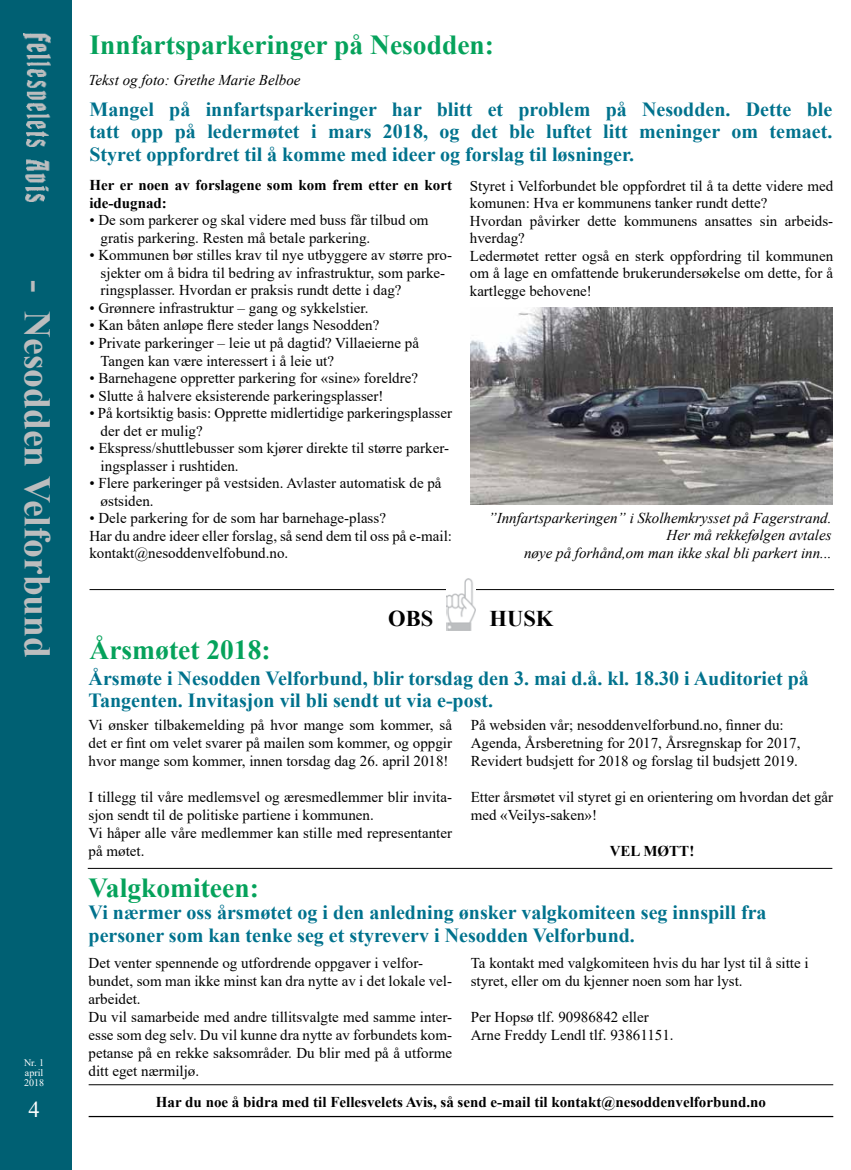
<style>
.page{position:relative;width:851px;height:1170px;background:#fff}
.page>*{position:absolute;margin:0;border:0;box-sizing:border-box;transform-origin:0 0}
.t1{font:700 37.5px "Times New Roman";color:#bcbdbe}
.t2{font:700 27.5px "Times New Roman";color:#05a25b}
.t3{font:700 22.5px "Times New Roman";color:#000}
.t4{font:22.5px "Times New Roman";color:#fff}
.t5{font:700 20px/22.5px "Times New Roman";color:#00728d}
.t6{font:15px/18px "Times New Roman";color:#000}
.t7{font:italic 15px/17.5px "Times New Roman";color:#000;text-align:right}
.t8{font:700 15px/17.5px "Times New Roman";color:#000}
.t9{font:10px/10px "Times New Roman";color:#fff;text-align:justify}
</style>
<div class="page">
<hr style="left:89px;top:1115px;width:744px;height:2px;background:#000">
<hr style="left:89px;top:589px;width:745px;height:1px;background:#000">
<div style="left:0;top:0;width:71px;height:1169px;background:#006073"></div>
<img style="left:23px;top:34px;width:28px;height:167px">
<img style="left:446px;top:578px;width:29px;height:52px">
<hr style="left:89px;top:1084px;width:744px;height:1px;background:#000">
<hr style="left:88px;top:868px;width:744px;height:1px;background:#000">
<img style="left:470px;top:307px;width:362px;height:197px">
<h1 class="t1" style="left:64px;top:279px;width:380px;rotate:90deg">- Nesodden Velforbund</h1>
<p class="t9" style="left:24px;top:1057px;width:21px">Nr. 1 april 2018</p>
<h3 class="t4" style="left:28px;top:1093px;width:13px">4</h3>
<h2 class="t2" style="left:89px;top:25px;width:406px">Innfartsparkeringer på Nesodden:</h2>
<p class="t7" style="left:89px;top:71px;width:213px">Tekst og foto: Grethe Marie Belboe</p>
<h3 class="t5" style="left:89px;top:97px;width:744px;text-align:justify">Mangel på innfartsparkeringer har blitt et problem på Nesodden. Dette ble tatt opp på ledermøtet i mars 2018, og det ble luftet litt meninger om temaet.<br>Styret oppfordret til å komme med ideer og forslag til løsninger.</h3>
<p class="t8" style="left:89px;top:176px;width:364px">Her er noen av forslagene som kom frem etter en kort ide-dugnad:</p>
<p class="t6" style="left:101px;top:211px;width:329px;line-height:17.5px;text-indent:-11px">• De som parkerer og skal videre med buss får tilbud om gratis parkering. Resten må betale parkering.</p>
<p class="t6" style="left:101px;top:246px;width:353px;line-height:17.5px;text-indent:-11px">• Kommunen bør stilles krav til nye utbyggere av større pro&shy;sjekter om å bidra til bedring av infrastruktur, som parke&shy;ringsplasser. Hvordan er praksis rundt dette i dag?</p>
<p class="t6" style="left:89px;top:298px;width:280px">• Grønnere infrastruktur – gang og sykkelstier.</p>
<p class="t6" style="left:89px;top:316px;width:291px">• Kan båten anløpe flere steder langs Nesodden?</p>
<p class="t6" style="left:100px;top:334px;width:320px;line-height:17.5px;text-indent:-11px">• Private parkeringer – leie ut på dagtid? Villaeierne på<br>Tangen kan være interessert i å leie ut?</p>
<p class="t6" style="left:89px;top:368px;width:330px">• Barnehagene oppretter parkering for «sine» foreldre?</p>
<p class="t6" style="left:89px;top:386px;width:295px">• Slutte å halvere eksisterende parkeringsplasser!</p>
<p class="t6" style="left:101px;top:404px;width:353px;line-height:17.5px;text-indent:-11px">• På kortsiktig basis: Opprette midlertidige parkeringsplasser der det er mulig?</p>
<p class="t6" style="left:101px;top:439px;width:350px;line-height:17.5px;text-indent:-11px">• Ekspress/shuttlebusser som kjører direkte til større parker&shy;ingsplasser i rushtiden.</p>
<p class="t6" style="left:101px;top:474px;width:342px;line-height:17.5px;text-indent:-11px">• Flere parkeringer på vestsiden. Avlaster automatisk de på østsiden.</p>
<p class="t6" style="left:89px;top:509px;width:364px;line-height:17.5px">• Dele parkering for de som har barnehage-plass?<br>Har du andre ideer eller forslag, så send dem til oss på e-mail: kontakt@nesoddenvelfobund.no.</p>
<p class="t6" style="left:469px;top:176px;width:365px;line-height:17.5px">Styret i Velforbundet ble oppfordret til å ta dette videre med komunen: Hva er kommunens tanker rundt dette?<br>Hvordan påvirker dette kommunens ansattes sin arbeids&shy;hverdag?<br>Ledermøtet retter også en sterk oppfordring til kommunen om å lage en omfattende brukerundersøkelse om dette, for å kartlegge behovene!</p>
<p class="t7" style="left:488px;top:508px;width:344px">”Innfartsparkeringen” i Skolhemkrysset på Fagerstrand.<br>Her må rekkefølgen avtales<br>nøye på forhånd,om man ikke skal bli parkert inn...</p>
<h2 class="t2" style="left:89px;top:629px;width:182px">Årsmøtet 2018:</h2>
<h3 class="t3" style="left:388px;top:602px;width:47px">OBS</h3>
<h3 class="t3" style="left:489px;top:602px;width:65px">HUSK</h3>
<h3 class="t5" style="left:89px;top:666px;width:721px">Årsmøte i Nesodden Velforbund, blir torsdag den 3. mai d.å. kl. 18.30 i Auditoriet på<br>Tangenten. Invitasjon vil bli sendt ut via e-post.</h3>
<p class="t6" style="left:89px;top:715px;width:365px;text-align:justify">Vi ønsker tilbakemelding på hvor mange som kommer, så det er fint om velet svarer på mailen som kommer, og oppgir hvor mange som kommer, innen torsdag dag 26. april 2018!</p>
<p class="t6" style="left:89px;top:787px;width:365px">I tillegg til våre medlemsvel og æresmedlemmer blir invita&shy;sjon sendt til de politiske partiene i kommunen.<br>Vi håper alle våre medlemmer kan stille med representanter på møtet.</p>
<h2 class="t2" style="left:89px;top:867px;width:172px">Valgkomiteen:</h2>
<p class="t6" style="left:470px;top:715px;width:331px">På websiden vår; nesoddenvelforbund.no, finner du:<br>Agenda, Årsberetning for 2017, Årsregnskap for 2017,<br>Revidert budsjett for 2018 og forslag til budsjett 2019.</p>
<p class="t6" style="left:470px;top:787px;width:364px">Etter årsmøtet vil styret gi en orientering om hvordan det går med «Veilys-saken»!</p>
<p class="t8" style="left:609px;top:841px;width:86px">VEL MØTT!</p>
<h3 class="t5" style="left:89px;top:900px;width:679px">Vi nærmer oss årsmøtet og i den anledning ønsker valgkomiteen seg innspill fra personer som kan tenke seg et styreverv i Nesodden Velforbund.</h3>
<p class="t6" style="left:89px;top:953px;width:365px">Det venter spennende og utfordrende oppgaver i velfor&shy;bundet, som man ikke minst kan dra nytte av i det lokale vel&shy;arbeidet.<br>Du vil samarbeide med andre tillitsvalgte med samme inter&shy;esse som deg selv. Du vil kunne dra nytte av forbundets kom&shy;petanse på en rekke saksområder. Du blir med på å utforme ditt eget nærmiljø.</p>
<p class="t6" style="left:470px;top:953px;width:339px">Ta kontakt med valgkomiteen hvis du har lyst til å sitte i styret, eller om du kjenner noen som har lyst.</p>
<p class="t6" style="left:470px;top:1007px;width:204px">Per Hopsø tlf. 90986842 eller<br>Arne Freddy Lendl tlf. 93861151.</p>
<p class="t8" style="left:156px;top:1092px;width:611px">Har du noe å bidra med til Fellesvelets Avis, så send e-mail til kontakt@nesoddenvelforbund.no</p>
</div>
